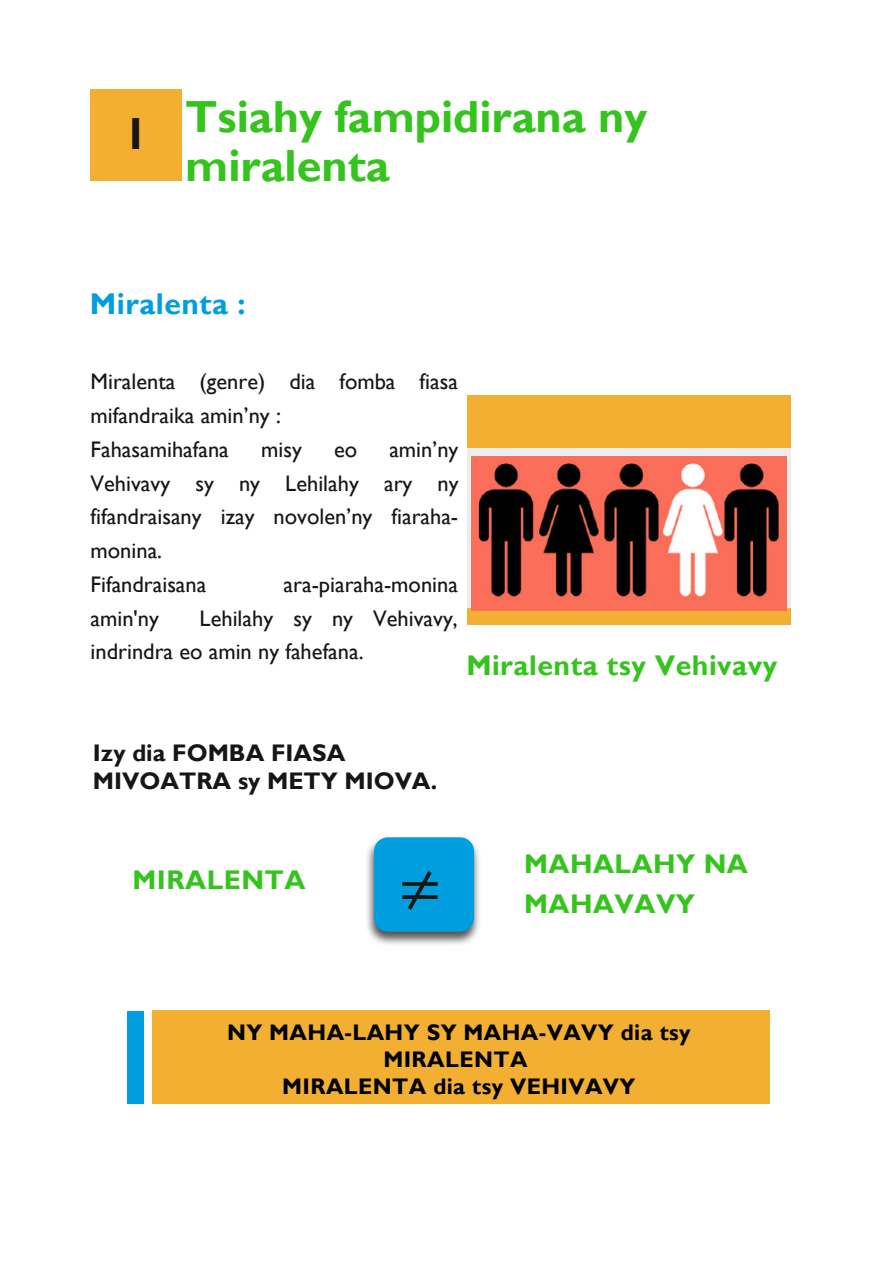
<style>
.page{position:relative;width:893px;height:1264px;background:#fff}
.page>*{position:absolute;margin:0;border:0;box-sizing:border-box;transform-origin:0 0}
.t1{font:700 67.5px "Gill Sans";color:#171615}
.t2{font:700 45px/48.3px "Gill Sans";color:#34c41d}
.t3{font:700 45px "Gill Sans";color:#171615}
.t4{font:700 30px "Gill Sans";letter-spacing:.02em;color:#009edf}
.t5{font:700 28.5px "Gill Sans";letter-spacing:.02em;color:#34c41d}
.t6{font:700 27px/39.3px "Gill Sans";letter-spacing:.02em;color:#34c41d}
.t7{font:700 24px/28px "Gill Sans";color:#171615}
.t8{font:22.5px/33.8px "Gill Sans";color:#171615}
.t9{font:700 22.5px/27px "Gill Sans";letter-spacing:.015em;color:#000;text-align:center}
</style>
<div class="page">
<div style="left:467px;top:395px;width:323px;height:229px;background:#f2af32"></div>
<div style="left:467px;top:449px;width:323px;height:158px;background:#ededed"></div>
<img style="left:472px;top:456px;width:314px;height:154px">
<div style="left:90px;top:89px;width:91px;height:92px;background:#f2af32"></div>
<img style="left:366px;top:837px;width:113px;height:108px">
<div style="left:127px;top:1011px;width:17px;height:92px;background:#009edf"></div>
<div style="left:374px;top:837px;width:100px;height:94px;background:#009edf;border-radius:14px"></div>
<div style="left:152px;top:1010px;width:617px;height:93px;background:#f2af32"></div>
<p class="t3" style="left:123px;top:107px;width:26px">1</p>
<p class="t2" style="left:185px;top:93px;width:463px">Tsiahy fampidirana ny miralenta</p>
<p class="t4" style="left:90px;top:286px;width:157px">Miralenta :</p>
<p class="t8" style="left:91px;top:365px;width:369px">Miralenta (genre) dia fomba fiasa mifandraika amin’ny :</p>
<p class="t8" style="left:91px;top:432px;width:140px">Fahasamihafana</p>
<p class="t8" style="left:261px;top:432px;width:42px">misy</p>
<p class="t8" style="left:334px;top:432px;width:25px">eo</p>
<p class="t8" style="left:91px;top:432px;width:369px;text-align:justify;text-indent:299px">amin’ny Vehivavy sy ny Lehilahy ary ny fifandraisany izay novolen’ny fiaraha&shy;monina.</p>
<p class="t8" style="left:91px;top:567px;width:117px">Fifandraisana</p>
<p class="t8" style="left:283px;top:567px;width:176px">ara-piaraha-monina</p>
<p class="t8" style="left:91px;top:601px;width:70px">amin'ny</p>
<p class="t8" style="left:91px;top:601px;width:368px;text-indent:109px">Lehilahy sy ny Vehivavy, indrindra eo amin ny fahefana.</p>
<p class="t5" style="left:466px;top:648px;width:312px">Miralenta tsy Vehivavy</p>
<p class="t7" style="left:93px;top:738px;width:346px">Izy dia FOMBA FIASA<br>MIVOATRA sy METY MIOVA.</p>
<p class="t6" style="left:133px;top:860px;width:174px">MIRALENTA</p>
<p class="t1" style="left:401px;top:845px;width:38px">≠</p>
<p class="t6" style="left:524px;top:844px;width:225px">MAHALAHY NA<br>MAHAVAVY</p>
<p class="t9" style="left:227px;top:1018px;width:465px">NY MAHA-LAHY SY MAHA-VAVY dia tsy<br>MIRALENTA</p>
<p class="t9" style="left:282px;top:1072px;width:355px">MIRALENTA dia tsy VEHIVAVY</p>
</div>
